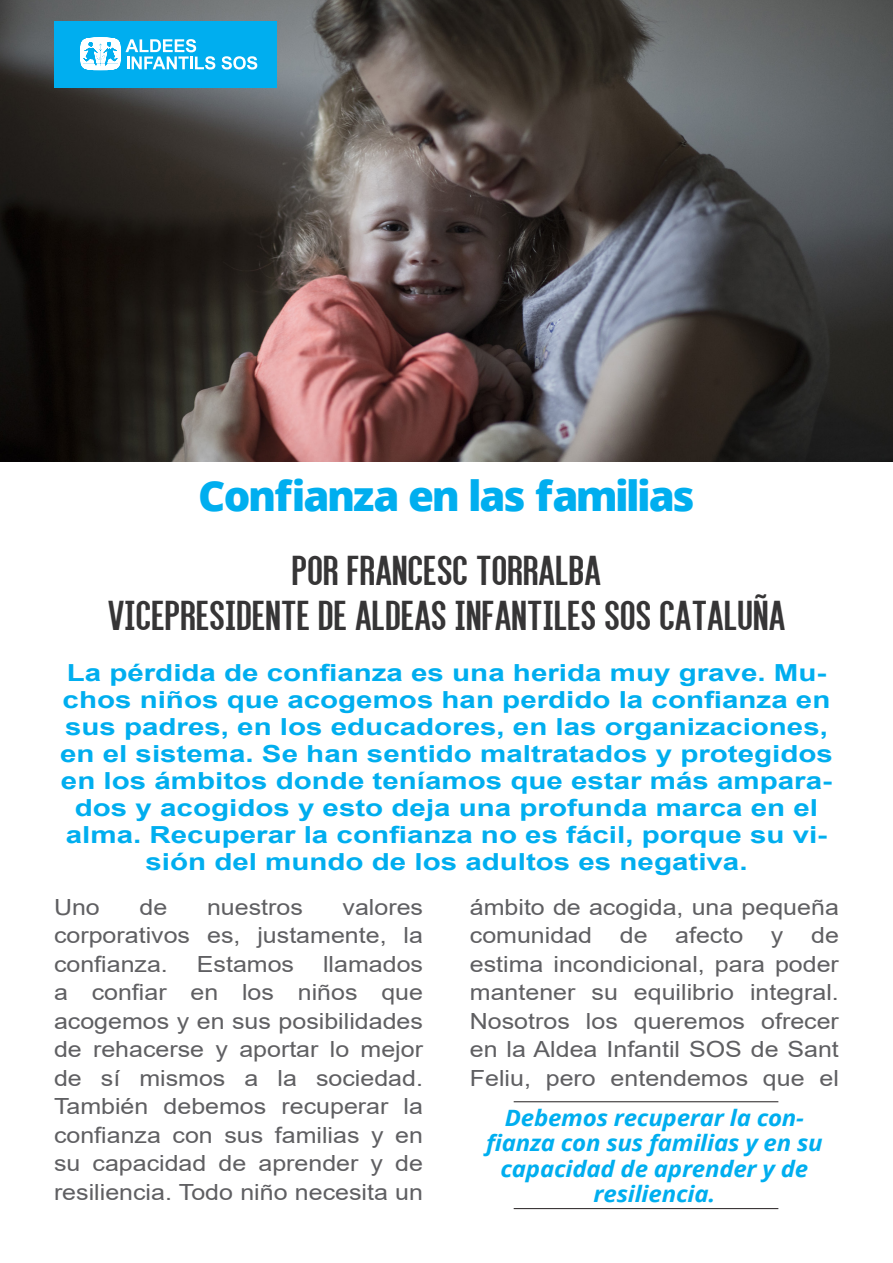
<style>
.page{position:relative;width:893px;height:1263px;background:#fff}
.page>*{position:absolute;margin:0;border:0;box-sizing:border-box;transform-origin:0 0}
.t1{font:44.55px/45px "Alegre Sans";letter-spacing:.005em;color:#363536;text-align:center}
.t2{font:800 41.55px "Open Sans";letter-spacing:-.055em;color:#00aeef}
.t3{font:700 23.55px/27px "Arial";color:#00aeef;text-align:center;scale:1.26 1}
.t4{font:italic 700 22.5px/25.5px "Open Sans";letter-spacing:-.01em;color:#00aeef;text-align:center;scale:1.07 1}
.t5{font:22.2px/28.5px "Arial";color:#5f5f62;text-align:justify;scale:1.12 1}
</style>
<div class="page">
<img style="left:0;top:0;width:893px;height:461px">
<div style="left:55px;top:21px;width:222px;height:66px;background:#00aeef"></div>
<svg style="left:80px;top:37px;width:135px;height:33px"></svg>
<svg style="left:221px;top:56px;width:36px;height:14px"></svg>
<hr style="left:514px;top:1101px;width:264px;height:1px;background:#231f20">
<hr style="left:514px;top:1208px;width:264px;height:1px;background:#231f20">
<p class="t2" style="left:198px;top:464px;width:498px">Confianza en las familias</p>
<p class="t1" style="left:108px;top:546px;width:678px">POR FRANCESC TORRALBA<br>VICEPRESIDENTE DE ALDEAS INFANTILES SOS CATALUÑA</p>
<p class="t3" style="left:60px;top:659px;width:615px">La pérdida de confianza es una herida muy grave. Mu&shy;chos niños que acogemos han perdido la confianza en sus padres, en los educadores, en las organizaciones, en el sistema. Se han sentido maltratados y protegidos en los ámbitos donde teníamos que estar más ampara&shy;dos y acogidos y esto deja una profunda marca en el alma. Recuperar la confianza no es fácil, porque su vi&shy;sión del mundo de los adultos es negativa.</p>
<p class="t5" style="left:54px;top:892px;width:331px;text-indent:289px">valores corporativos es, justamente, la confianza.</p>
<p class="t5" style="left:54px;top:892px;width:42px">Uno</p>
<p class="t5" style="left:140px;top:892px;width:26px">de</p>
<p class="t5" style="left:207px;top:892px;width:87px">nuestros</p>
<p class="t5" style="left:54px;top:949px;width:331px;text-indent:269px">llamados a confiar en los niños que acogemos y en sus posibilidades de rehacerse y aportar lo mejor de sí mismos a la sociedad.<br>También debemos recuperar la confianza con sus familias y en su capacidad de aprender y de resiliencia. Todo niño necesita un</p>
<p class="t5" style="left:197px;top:949px;width:88px">Estamos</p>
<p class="t5" style="left:470px;top:892px;width:331px">ámbito de acogida, una pequeña comunidad de afecto y de estima incondicional, para poder mantener su equilibrio integral.<br>Nosotros los queremos ofrecer en la Aldea Infantil SOS de Sant Feliu, pero entendemos que el</p>
<p class="t4" style="left:486px;top:1104px;width:316px">Debemos recuperar la con&shy;fianza con sus familias y en su capacidad de aprender y de resiliencia.</p>
</div>
